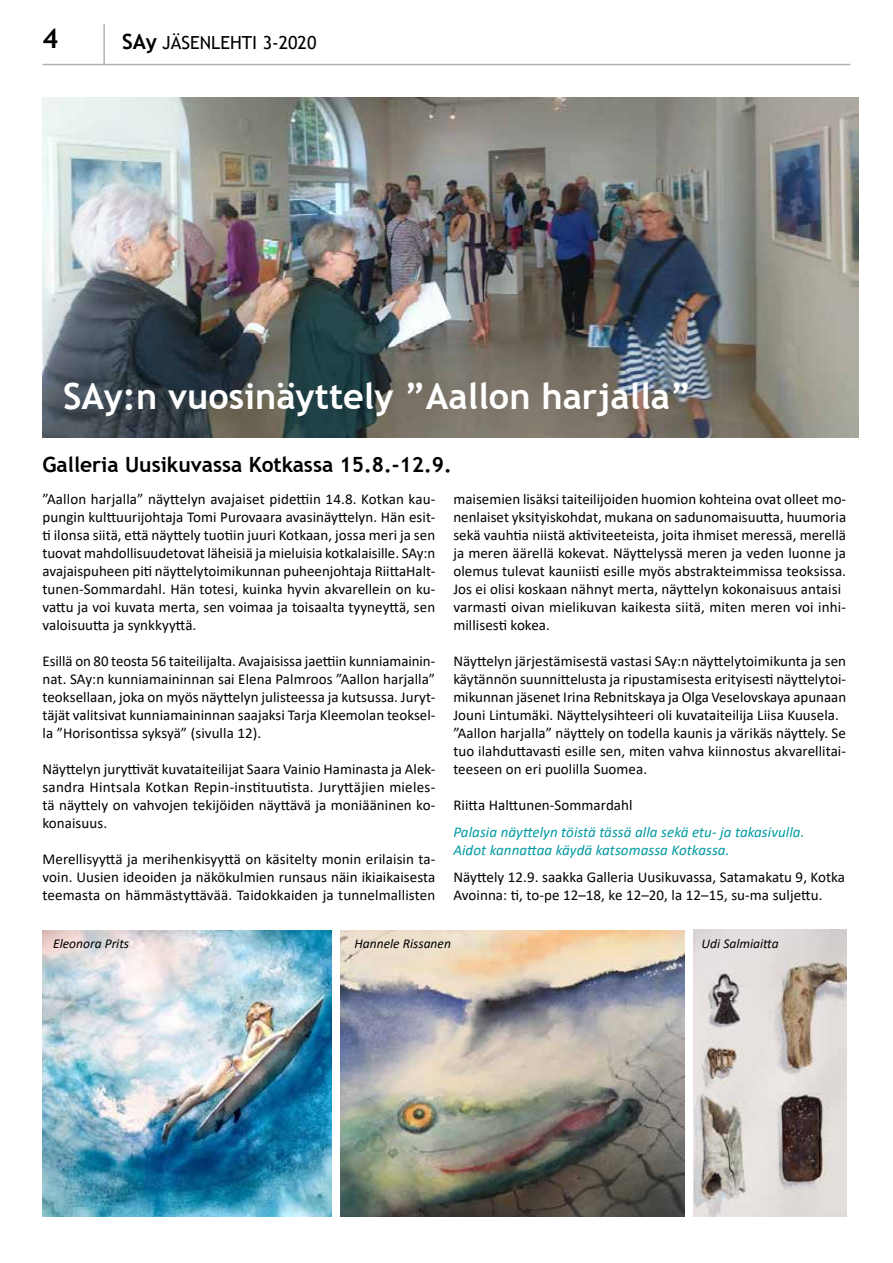
<style>
.page{position:relative;width:893px;height:1263px;background:#fff}
.page>*{position:absolute;margin:0;border:0;box-sizing:border-box;transform-origin:0 0}
.t1{font:700 36px "Trebuchet MS";color:#fff}
.t2{font:700 27px "Trebuchet MS";color:#000}
.t3{font:700 21px "Trebuchet MS";color:#000}
.t4{font:18px "Trebuchet MS";color:#000}
.t5{font:15px/18px "Calibri";letter-spacing:.005em;color:#000;text-align:justify}
.t6{font:italic 15px/18px "Calibri";letter-spacing:.005em;color:#009ba4}
.t7{font:italic 13.5px "Calibri";color:#000}
.s1{font-weight:700;font-size:21px}
</style>
<div class="page">
<img style="left:43px;top:98px;width:816px;height:340px">
<hr style="left:43px;top:64px;width:807px;height:1px;background:#b3b2b2">
<hr style="left:103px;top:24px;width:2px;height:40px;background:#b3b2b2">
<img style="left:43px;top:931px;width:289px;height:285px">
<img style="left:340px;top:931px;width:344px;height:285px">
<img style="left:693px;top:929px;width:153px;height:287px">
<h2 class="t2" style="left:43px;top:22px;width:17px">4</h2>
<p class="t4" style="left:122px;top:31px;width:196px"><span class="s1">SAy</span> JÄSENLEHTI 3-2020</p>
<h1 class="t1" style="left:63px;top:374px;width:630px">SAy:n vuosinäyttely ”Aallon harjalla”</h1>
<h3 class="t3" style="left:43px;top:451px;width:411px">Galleria Uusikuvassa Kotkassa 15.8.-12.9.</h3>
<p class="t5" style="left:43px;top:490px;width:394px">”Aallon harjalla” näyttelyn avajaiset pidettiin 14.8. Kotkan kau&shy;pungin kulttuurijohtaja Tomi Purovaara avasinäyttelyn. Hän esit&shy;ti ilonsa siitä, että näyttely tuotiin juuri Kotkaan, jossa meri ja sen tuovat mahdollisuudetovat läheisiä ja mieluisia kotkalaisille. SAy:n avajaispuheen piti näyttelytoimikunnan puheenjohtaja RiittaHalt&shy;tunen-Sommardahl. Hän totesi, kuinka hyvin akvarellein on ku&shy;vattu ja voi kuvata merta, sen voimaa ja toisaalta tyyneyttä, sen valoisuutta ja synkkyyttä.</p>
<p class="t5" style="left:43px;top:652px;width:394px">Esillä on 80 teosta 56 taiteilijalta. Avajaisissa jaettiin kunniamainin&shy;nat. SAy:n kunniamaininnan sai Elena Palmroos ”Aallon harjalla” teoksellaan, joka on myös näyttelyn julisteessa ja kutsussa. Juryt&shy;täjät valitsivat kunniamaininnan saajaksi Tarja Kleemolan teoksel&shy;la ”Horisontissa syksyä” (sivulla 12).</p>
<p class="t5" style="left:43px;top:760px;width:394px">Näyttelyn juryttivät kuvataiteilijat Saara Vainio Haminasta ja Alek&shy;sandra Hintsala Kotkan Repin-instituutista. Juryttäjien mieles&shy;tä näyttely on vahvojen tekijöiden näyttävä ja moniääninen ko&shy;konaisuus.</p>
<p class="t5" style="left:43px;top:850px;width:394px">Merellisyyttä ja merihenkisyyttä on käsitelty monin erilaisin ta&shy;voin. Uusien ideoiden ja näkökulmien runsaus näin ikiaikaisesta teemasta on hämmästyttävää. Taidokkaiden ja tunnelmallisten</p>
<p class="t5" style="left:453px;top:490px;width:394px;text-align:left">maisemien lisäksi taiteilijoiden huomion kohteina ovat olleet mo&shy;nenlaiset yksityiskohdat, mukana on sadunomaisuutta, huumoria sekä vauhtia niistä aktiviteeteista, joita ihmiset meressä, merellä ja meren äärellä kokevat. Näyttelyssä meren ja veden luonne ja olemus tulevat kauniisti esille myös abstrakteimmissa teoksissa.<br>Jos ei olisi koskaan nähnyt merta, näyttelyn kokonaisuus antaisi varmasti oivan mielikuvan kaikesta siitä, miten meren voi inhi&shy;millisesti kokea.</p>
<p class="t5" style="left:453px;top:652px;width:394px;text-align:left">Näyttelyn järjestämisestä vastasi SAy:n näyttelytoimikunta ja sen käytännön suunnittelusta ja ripustamisesta erityisesti näyttelytoi&shy;mikunnan jäsenet Irina Rebnitskaya ja Olga Veselovskaya apunaan Jouni Lintumäki. Näyttelysihteeri oli kuvataiteilija Liisa Kuusela. ”Aallon harjalla” näyttely on todella kaunis ja värikäs näyttely. Se tuo ilahduttavasti esille sen, miten vahva kiinnostus akvarellitai&shy;teeseen on eri puolilla Suomea.</p>
<p class="t5" style="left:453px;top:796px;width:181px">Riitta Halttunen-Sommardahl</p>
<p class="t6" style="left:453px;top:822px;width:353px">Palasia näyttelyn töistä tässä alla sekä etu- ja takasivulla.<br>Aidot kannattaa käydä katsomassa Kotkassa.</p>
<p class="t5" style="left:453px;top:868px;width:393px">Näyttely 12.9. saakka Galleria Uusikuvassa, Satamakatu 9, Kotka<br>Avoinna: ti, to-pe 12–18, ke 12–20, la 12–15, su-ma suljettu.</p>
<p class="t7" style="left:53px;top:934px;width:78px">Eleonora Prits</p>
<p class="t7" style="left:354px;top:934px;width:98px">Hannele Rissanen</p>
<p class="t7" style="left:702px;top:934px;width:79px">Udi Salmiaitta</p>
</div>
